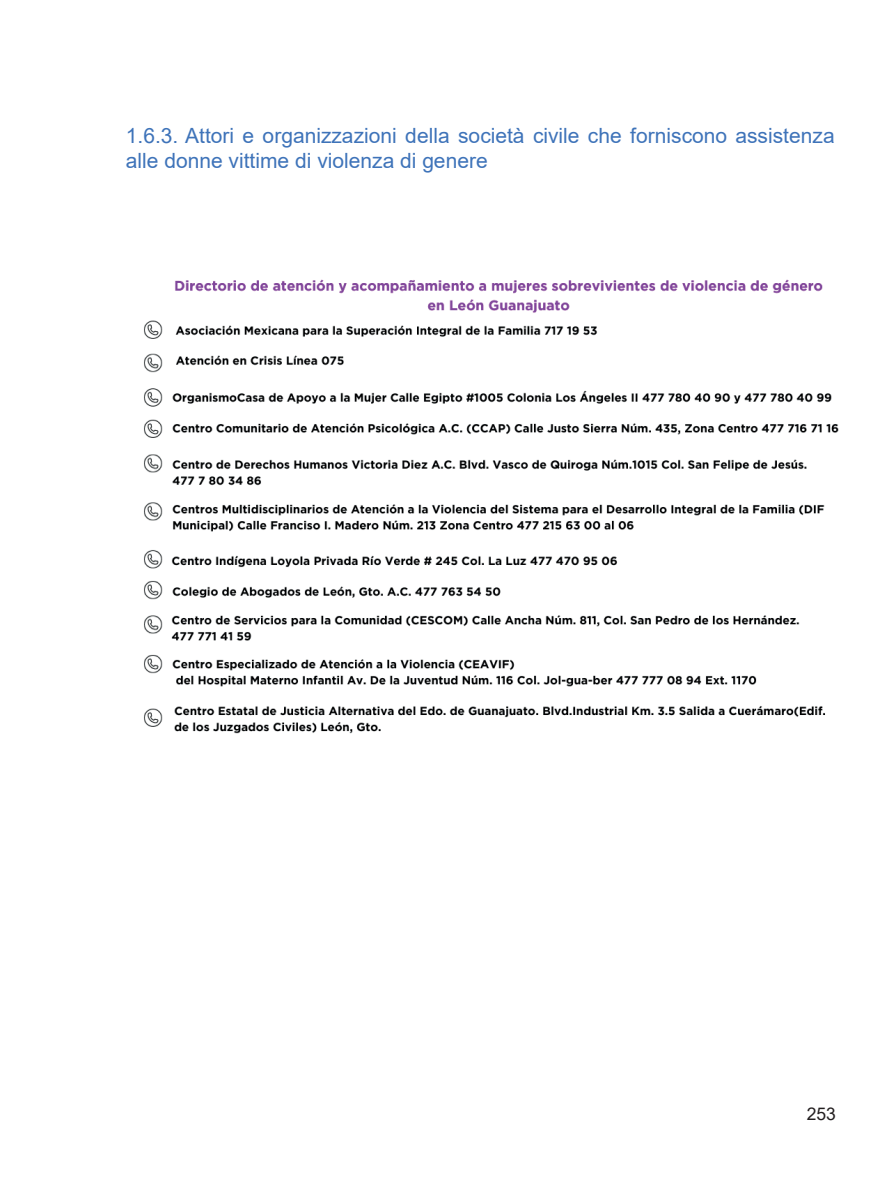
<style>
.page{position:relative;width:893px;height:1191px;background:#fff}
.page>*{position:absolute;margin:0;border:0;box-sizing:border-box;transform-origin:0 0}
.t1{font:21px/24.2px "Arial";color:#3e73b9}
.t2{font:21px "Palatino Linotype";color:#231f20}
.t3{font:17.5px "Arial";color:#231f20}
</style>
<div class="page">
<img style="left:144px;top:279px;width:695px;height:455px">
<p class="t1" style="left:126px;top:124px;width:710px">1.6.3. Attori e organizzazioni della società civile che forniscono assistenza alle donne vittime di violenza di genere</p>
<p class="t3" style="left:807px;top:1101px;width:31px">253</p>
<p class="t2" style="left:804px;top:1100px;width:33px">253</p>
</div>
